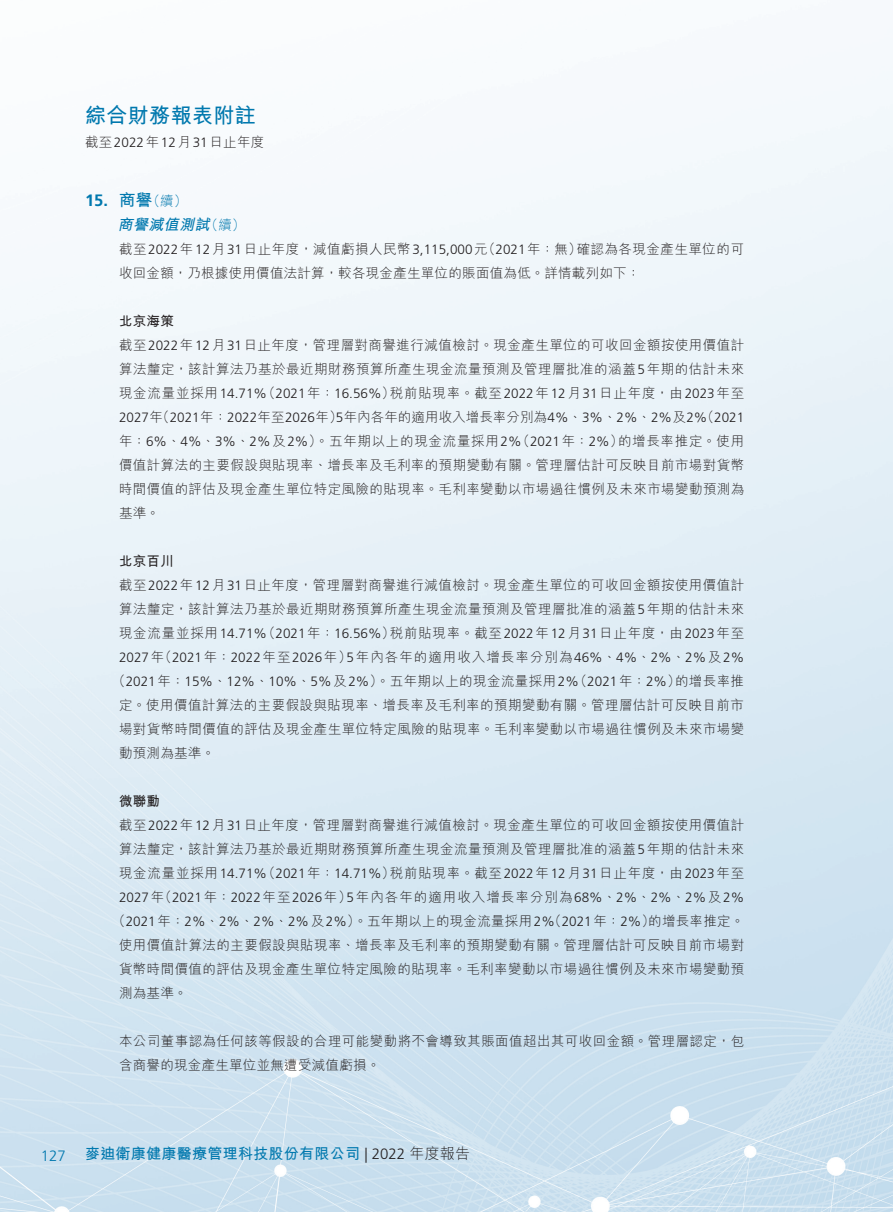
<style>
.page{position:relative;width:893px;height:1212px;background:#fff}
.page>*{position:absolute;margin:0;border:0;box-sizing:border-box;transform-origin:0 0}
.t1{font:700 21px "M Hei HK";letter-spacing:.02em;color:#0078ae}
._01_H1{font:700 16.5px "Frutiger LT Std";color:#0078ae}
._01_H1-2{font:700 16.5px "M Hei HK";color:#0078ae}
.t2{font:700 15px "M Hei HK";letter-spacing:.02em;color:#0078ae}
._02_H2{font:italic 700 15px "M Hei HK";color:#0078ae}
.t3{font:300 15px "Frutiger LT Std";color:#0078ae}
._00_txt{font:300 13.5px/24px "M Hei HK";letter-spacing:.035em;color:#231f20}
._00_txt-2{font:300 13.5px "Frutiger LT Std";color:#231f20}
._00_txt-3{font:300 13.5px "M Hei HK";letter-spacing:.075em;color:#231f20}
._00_txt-4{font:300 13.5px "M Hei HK";letter-spacing:.055em;color:#231f20}
._03_H3{font:700 13.5px "M Hei HK";letter-spacing:.02em;color:#231f20}
._01_H1-3{font:300 13.5px "M Hei HK";color:#0078ae}
._02_H2-2{font:300 13.5px "M Hei HK";color:#0078ae}
.s1{font-family:"Frutiger LT Std"}
.s2{font-family:"M Hei HK"}
.s3{font-family:"Frutiger LT Std";font-weight:300;color:#231f20}
.s4{font-weight:300;color:#231f20}
</style>
<div class="page">
<img style="left:0;top:66px;width:893px;height:1146px">
<h1 class="t1" style="left:85px;top:100px;width:172px">綜合財務報表附註</h1>
<p class="_00_txt" style="left:85px;top:130px;width:181px">截至<span class="s1">2022</span>年<span class="s1">12</span>月<span class="s1">31</span>日止年度</p>
<p class="_01_H1" style="left:85px;top:191px;width:24px">15.</p>
<p class="_01_H1-2" style="left:119px;top:188px;width:35px">商譽</p>
<p class="_01_H1-3" style="left:147px;top:194px;width:42px">（續(</p>
<p class="_02_H2" style="left:118px;top:214px;width:97px">商譽減值測試</p>
<p class="_02_H2-2" style="left:205px;top:218px;width:42px">（續(</p>
<p class="_00_txt" style="left:119px;top:237px;width:523px">截至<span class="s1">2022</span>年<span class="s1">12</span>月<span class="s1">31</span>日止年度，減值虧損人民幣<span class="s1">3,115,000</span> （元 <span class="s1">2021</span>年：無）<br>收回金額，乃根據使用價值法計算，較各現金產生單位的賬面值為低。詳情載列如下：</p>
<p class="_03_H3" style="left:119px;top:311px;width:56px">北京海策</p>
<p class="_00_txt" style="left:119px;top:333px;width:627px;text-align:right">截至<span class="s1">2022</span>年<span class="s1">12</span>月<span class="s1">31</span>日止年度，管理層對商譽進行減值檢討。現金產生單位的可收回金額按使用價值計算法釐定，該計算法乃基於最近期財務預算所產生現金流量預測及管理層批准的涵蓋<span class="s1">5</span>年期的估計未來稅前貼現率。截至<span class="s1">2022</span>年<span class="s1">12</span>月<span class="s1">31</span>日止年度，由<span class="s1">2023</span>年至</p>
<p class="_00_txt" style="left:576px;top:237px;width:169px">確認為各現金產生單位的可</p>
<p class="_00_txt-2" style="left:262px;top:386px;width:134px"><span class="s2">（</span>2021<span class="s2">年：</span>16.56%<span class="s2">）</span></p>
<p class="_00_txt-4" style="left:119px;top:386px;width:150px">現金流量並採用<span class="s1">14.71%</span></p>
<p class="_00_txt" style="left:618px;top:405px;width:128px;text-indent:-499px"><span class="s1">2027</span> （年 <span class="s1">2021</span>年：<span class="s1">2022</span>年至<span class="s1">2026</span>年 <span class="s1">5</span>）年內各年的適用收入增長率分別為<span class="s1">4%</span>、<span class="s1">3%</span>、<span class="s1">2%</span>、<span class="s1">2%</span>及<span class="s1">2%<br></span>的增長率推定。使用</p>
<p class="_00_txt-2" style="left:701px;top:410px;width:45px"><span class="s2">)</span>2021</p>
<p class="_00_txt" style="left:119px;top:429px;width:627px">年：<span class="s1">6%</span>、<span class="s1">4%</span>、<span class="s1">3%</span>、<span class="s1">2%</span>及<span class="s1">2%</span>）。五年期以上的現金流量採用<span class="s1">2%<br></span>價值計算法的主要假設與貼現率、增長率及毛利率的預期變動有關。管理層估計可反映目前市場對貨幣時間價值的評估及現金產生單位特定風險的貼現率。毛利率變動以市場過往慣例及未來市場變動預測為基準。</p>
<p class="_03_H3" style="left:119px;top:551px;width:56px">北京百川</p>
<p class="_00_txt" style="left:119px;top:573px;width:627px;text-align:right">截至<span class="s1">2022</span>年<span class="s1">12</span>月<span class="s1">31</span>日止年度，管理層對商譽進行減值檢討。現金產生單位的可收回金額按使用價值計算法釐定，該計算法乃基於最近期財務預算所產生現金流量預測及管理層批准的涵蓋<span class="s1">5</span>年期的估計未來稅前貼現率。截至<span class="s1">2022</span>年<span class="s1">12</span>月<span class="s1">31</span>日止年度，由<span class="s1">2023</span>年至</p>
<p class="_00_txt-2" style="left:516px;top:434px;width:108px"><span class="s2">（</span>2021<span class="s2">年：</span>2%<span class="s2">）</span></p>
<p class="_00_txt-2" style="left:262px;top:626px;width:134px"><span class="s2">（</span>2021<span class="s2">年：</span>16.56%<span class="s2">）</span></p>
<p class="_00_txt-4" style="left:119px;top:626px;width:150px">現金流量並採用<span class="s1">14.71%</span></p>
<p class="_00_txt-2" style="left:119px;top:650px;width:234px">2027 <span class="s2">（年</span> 2021<span class="s2">年：</span>2022<span class="s2">年至</span>2026<span class="s2">年）</span></p>
<p class="_00_txt-3" style="left:347px;top:650px;width:399px"><span class="s1">5</span>年內各年的適用收入增長率分別為<span class="s1">46%</span>、<span class="s1">4%</span>、<span class="s1">2%</span>、<span class="s1">2%</span>及<span class="s1">2%</span></p>
<p class="_00_txt" style="left:119px;top:669px;width:627px;text-indent:-7px">（<span class="s1">2021</span>年：<span class="s1">15%</span>、<span class="s1">12%</span>、<span class="s1">10%</span>、<span class="s1">5%</span>及<span class="s1">2%</span>）。五年期以上的現金流量採用<span class="s1">2%<br></span>定。使用價值計算法的主要假設與貼現率、增長率及毛利率的預期變動有關。管理層估計可反映目前市場對貨幣時間價值的評估及現金產生單位特定風險的貼現率。毛利率變動以市場過往慣例及未來市場變動預測為基準。</p>
<p class="_03_H3" style="left:119px;top:791px;width:43px">微聯動</p>
<p class="_00_txt" style="left:119px;top:813px;width:627px;text-align:right">截至<span class="s1">2022</span>年<span class="s1">12</span>月<span class="s1">31</span>日止年度，管理層對商譽進行減值檢討。現金產生單位的可收回金額按使用價值計算法釐定，該計算法乃基於最近期財務預算所產生現金流量預測及管理層批准的涵蓋<span class="s1">5</span>年期的估計未來稅前貼現率。截至<span class="s1">2022</span>年<span class="s1">12</span>月<span class="s1">31</span>日止年度，由<span class="s1">2023</span>年至</p>
<p class="_00_txt-2" style="left:574px;top:674px;width:108px"><span class="s2">（</span>2021<span class="s2">年：</span>2%<span class="s2">）</span></p>
<p class="_00_txt" style="left:675px;top:669px;width:71px">的增長率推</p>
<p class="_00_txt-2" style="left:262px;top:866px;width:134px"><span class="s2">（</span>2021<span class="s2">年：</span>14.71%<span class="s2">）</span></p>
<p class="_00_txt-4" style="left:119px;top:866px;width:150px">現金流量並採用<span class="s1">14.71%</span></p>
<p class="_00_txt-2" style="left:119px;top:890px;width:234px">2027 <span class="s2">（年</span> 2021<span class="s2">年：</span>2022<span class="s2">年至</span>2026<span class="s2">年）</span></p>
<p class="_00_txt-3" style="left:347px;top:890px;width:399px"><span class="s1">5</span>年內各年的適用收入增長率分別為<span class="s1">68%</span>、<span class="s1">2%</span>、<span class="s1">2%</span>、<span class="s1">2%</span>及<span class="s1">2%</span></p>
<p class="_00_txt" style="left:119px;top:909px;width:627px;text-indent:-7px">（<span class="s1">2021</span>年：<span class="s1">2%</span>、<span class="s1">2%</span>、<span class="s1">2%</span>、<span class="s1">2%</span>及<span class="s1">2%</span>）。五年期以上的現金流量採用<span class="s1">2%<br></span>使用價值計算法的主要假設與貼現率、增長率及毛利率的預期變動有關。管理層估計可反映目前市場對貨幣時間價值的評估及現金產生單位特定風險的貼現率。毛利率變動以市場過往慣例及未來市場變動預測為基準。</p>
<p class="_00_txt" style="left:119px;top:1029px;width:627px">本公司董事認為任何該等假設的合理可能變動將不會導致其賬面值超出其可收回金額。管理層認定，包含商譽的現金產生單位並無遭受減值虧損。</p>
<p class="_00_txt-2" style="left:548px;top:914px;width:108px"><span class="s2">（</span>2021<span class="s2">年：</span>2%<span class="s2">）</span></p>
<p class="_00_txt" style="left:648px;top:909px;width:97px">的增長率推定。</p>
<p class="t3" style="left:41px;top:1147px;width:27px">127</p>
<p class="t2" style="left:85px;top:1143px;width:387px">麥迪衛康健康醫療管理科技股份有限公司 <span class="s3">| 2022</span> <span class="s4">年度報告</span></p>
</div>
